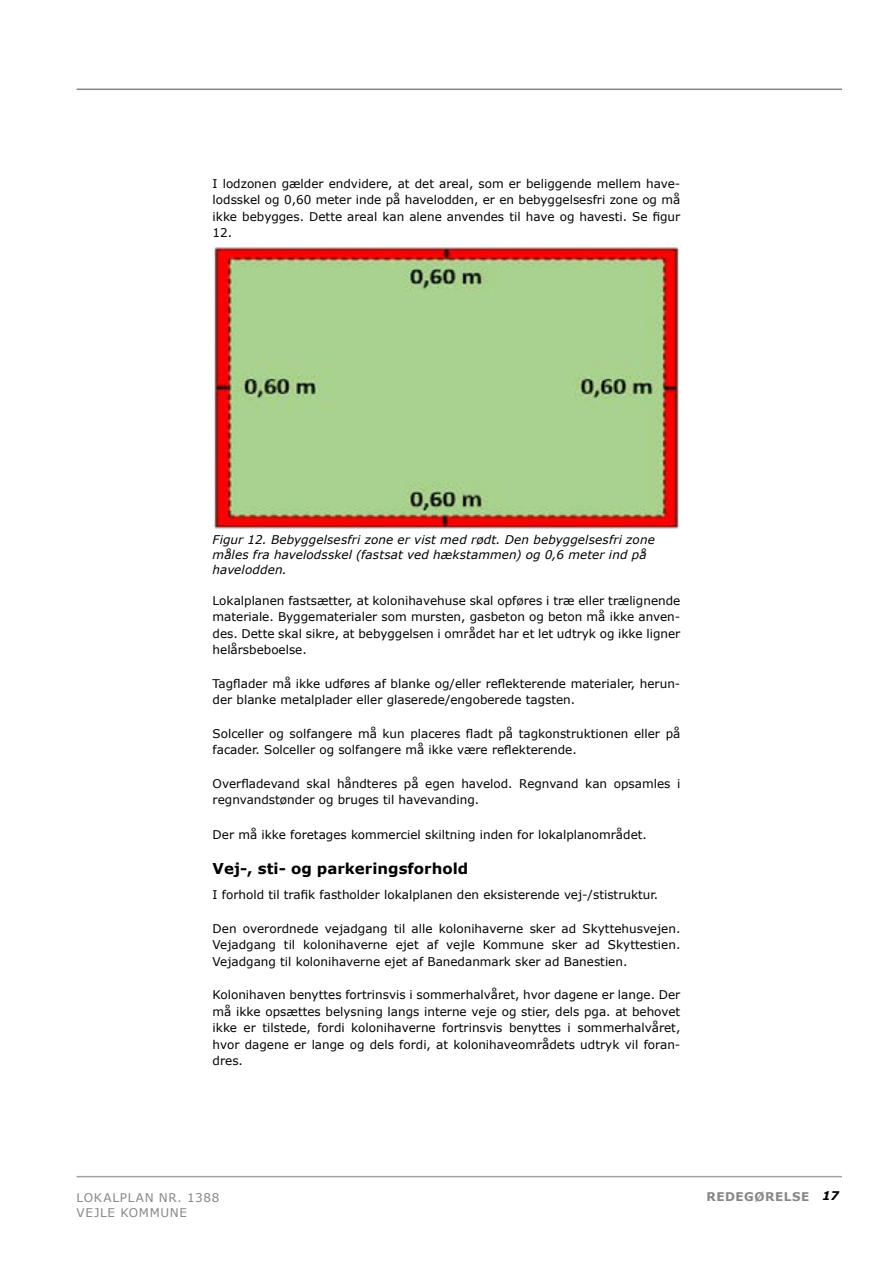
<style>
.page{position:relative;width:893px;height:1263px;background:#fff}
.page>*{position:absolute;margin:0;border:0;box-sizing:border-box;transform-origin:0 0}
.REDEGØRELSE_-_H4{font:700 15px "Verdana";color:#000}
.Brødtekst{font:12px/16.5px "Verdana";color:#000;text-align:justify}
.Billedtekst{font:italic 12px/15px "Verdana";letter-spacing:.015em;color:#000}
.t1{font:12px/15px "Verdana";letter-spacing:.055em;color:#878787}
.t2{font:700 12px "Verdana";letter-spacing:.045em;color:#878787}
.s1{font-style:italic;color:#000}
</style>
<div class="page">
<hr style="left:77px;top:89px;width:765px;height:1px;background:#878787">
<hr style="left:77px;top:1176px;width:765px;height:1px;background:#a3a3a3">
<img style="left:213px;top:245px;width:467px;height:285px">
<p class="Brødtekst" style="left:213px;top:175px;width:469px">I lodzonen gælder endvidere, at det areal, som er beliggende mellem have&shy;lodsskel og 0,60 meter inde på havelodden, er en bebyggelsesfri zone og må ikke bebygges. Dette areal kan alene anvendes til have og havesti. Se figur 12.</p>
<p class="Billedtekst" style="left:213px;top:532px;width:444px">Figur 12. Bebyggelsesfri zone er vist med rødt. Den bebyggelsesfri zone måles fra havelodsskel (fastsat ved hækstammen) og 0,6 meter ind på havelodden.</p>
<p class="Brødtekst" style="left:213px;top:592px;width:469px">Lokalplanen fastsætter, at kolonihavehuse skal opføres i træ eller trælignende materiale. Byggematerialer som mursten, gasbeton og beton må ikke anven&shy;des. Dette skal sikre, at bebyggelsen i området har et let udtryk og ikke ligner helårsbeboelse.</p>
<p class="Brødtekst" style="left:213px;top:675px;width:469px">Tagflader må ikke udføres af blanke og/eller reflekterende materialer, herun&shy;der blanke metalplader eller glaserede/engoberede tagsten.</p>
<p class="Brødtekst" style="left:213px;top:725px;width:469px">Solceller og solfangere må kun placeres fladt på tagkonstruktionen eller på facader. Solceller og solfangere må ikke være reflekterende.</p>
<p class="Brødtekst" style="left:213px;top:775px;width:469px">Overfladevand skal håndteres på egen havelod. Regnvand kan opsamles i regnvandstønder og bruges til havevanding.</p>
<p class="Brødtekst" style="left:213px;top:826px;width:436px">Der må ikke foretages kommerciel skiltning inden for lokalplanområdet.</p>
<h4 class="REDEGØRELSE_-_H4" style="left:213px;top:858px;width:257px">Vej-, sti- og parkeringsforhold</h4>
<p class="Brødtekst" style="left:213px;top:886px;width:447px">I forhold til trafik fastholder lokalplanen den eksisterende vej-/stistruktur.</p>
<p class="Brødtekst" style="left:213px;top:920px;width:469px">Den overordnede vejadgang til alle kolonihaverne sker ad Skyttehusvejen.<br>Vejadgang til kolonihaverne ejet af vejle Kommune sker ad Skyttestien.<br>Vejadgang til kolonihaverne ejet af Banedanmark sker ad Banestien.</p>
<p class="Brødtekst" style="left:213px;top:986px;width:469px">Kolonihaven benyttes fortrinsvis i sommerhalvåret, hvor dagene er lange. Der må ikke opsættes belysning langs interne veje og stier, dels pga. at behovet ikke er tilstede, fordi kolonihaverne fortrinsvis benyttes i sommerhalvåret, hvor dagene er lange og dels fordi, at kolonihaveområdets udtryk vil foran&shy;dres.</p>
<p class="t1" style="left:77px;top:1190px;width:144px">LOKALPLAN NR. 1388<br>VEJLE KOMMUNE</p>
<p class="t2" style="left:706px;top:1188px;width:134px">REDEGØRELSE <span class="s1">17</span></p>
</div>
